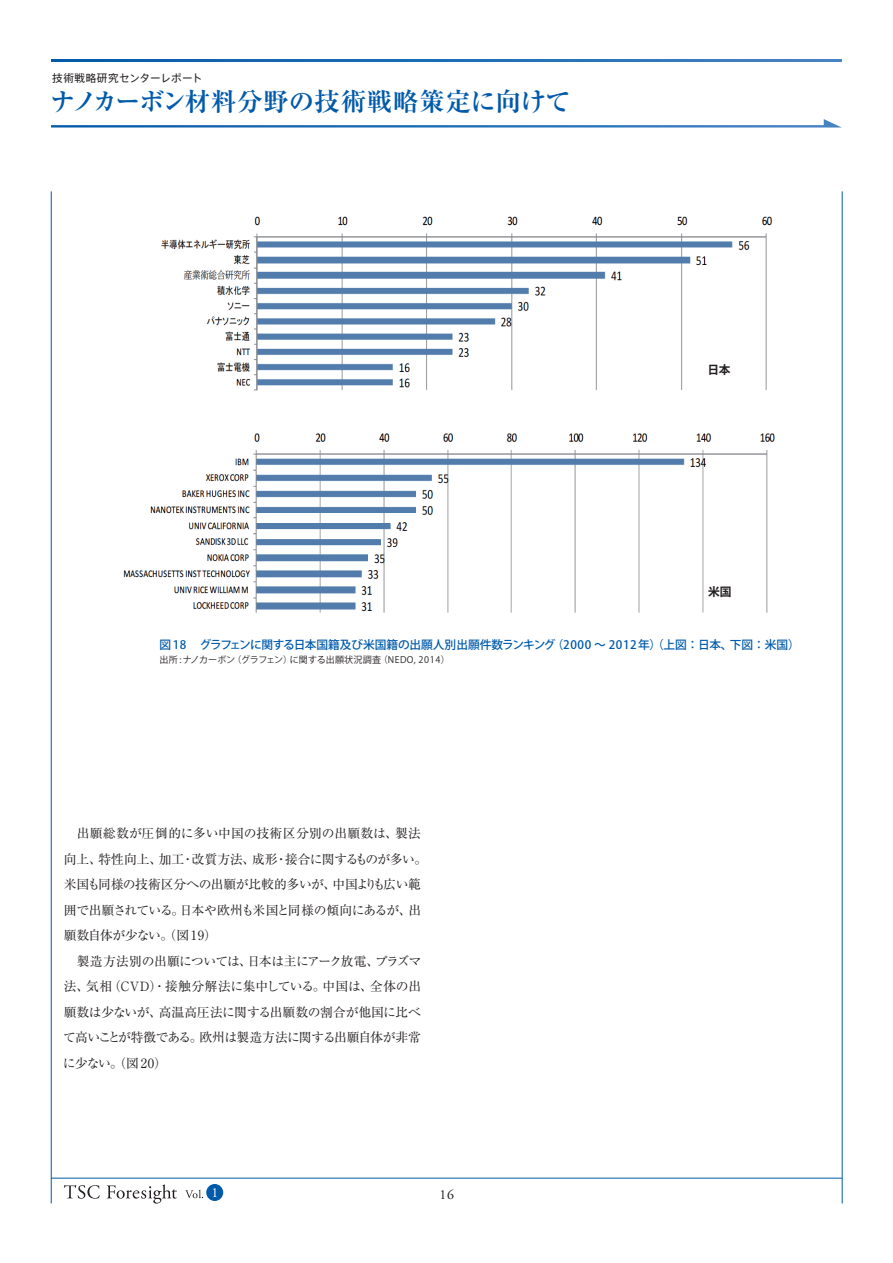
<style>
.page{position:relative;width:893px;height:1263px;background:#fff}
.page>*{position:absolute;margin:0;border:0;box-sizing:border-box;transform-origin:0 0}
.t1{font:700 25.5px "Ryumin Pro";color:#015aaa}
.t2{font:13.8px "Adobe Garamond Pro";color:#231f20}
.t3{font:13.8px "Adobe Garamond Pro";color:#fff}
.t4{font:12.75px/25.5px "Ryumin Pro";letter-spacing:-.02em;color:#231f20}
.t5{font:500 11.7px "Koz Go Pr 6 N";color:#015aaa}
.t6{font:700 11.7px "Koz Go Pr 6 N";color:#231f20}
.t7{font:10.65px "Axis Std";letter-spacing:.04em;color:#231f20}
.t8{font:9px "Koz Go Pr 6 N";letter-spacing:.03em;color:#231f20}
</style>
<div class="page">
<img style="left:123px;top:216px;width:652px;height:397px">
<svg style="left:51px;top:119px;width:791px;height:9px"></svg>
<svg style="left:51px;top:60px;width:791px;height:2px;background:#226db6"></svg>
<hr style="left:51px;top:191px;width:1px;height:1012px;background:#015aaa">
<hr style="left:842px;top:191px;width:1px;height:1012px;background:#015aaa">
<hr style="left:51px;top:1178px;width:791px;height:1px;background:#015aaa">
<div style="left:206px;top:1184px;width:17px;height:17px;background:#015aaa;border-radius:50%"></div>
<svg style="left:185px;top:1190px;width:18px;height:8px"></svg>
<svg style="left:64px;top:1185px;width:36px;height:14px"></svg>
<svg style="left:107px;top:1184px;width:70px;height:19px"></svg>
<p class="t7" style="left:52px;top:70px;width:152px">技術戦略研究センターレポート</p>
<h1 class="t1" style="left:50px;top:81px;width:522px">ナノカーボン材料分野の技術戦略策定に向けて</h1>
<p class="t6" style="left:707px;top:363px;width:24px">日本</p>
<p class="t6" style="left:708px;top:585px;width:25px">米国</p>
<p class="t5" style="left:159px;top:638px;width:642px">図 18 　グラフェンに関する日本国籍及び米国籍の出願人別出願件数ランキング（2000 ～ 2012年）（上図：日本、下図：米国）</p>
<p class="t8" style="left:159px;top:654px;width:292px">出所 : ナノカーボン（グラフェン）に関する出願状況調査（NEDO, 2014）</p>
<p class="t4" style="left:63px;top:820px;width:366px">　出願総数が圧倒的に多い中国の技術区分別の出願数は、製法向上、特性向上、加工・改質方法、成形・接合に関するものが多い。米国も同様の技術区分への出願が比較的多いが、中国よりも広い範囲で出願されている。日本や欧州も米国と同様の傾向にあるが、出願数自体が少ない。（図19）<br>　製造方法別の出願については、日本は主にアーク放電、プラズマ法、気相（CVD）・接触分解法に集中している。中国は、全体の出願数は少ないが、高温高圧法に関する出願数の割合が他国に比べて高いことが特徴である。欧州は製造方法に関する出願自体が非常に少ない。（図 20）</p>
<p class="t3" style="left:211px;top:1184px;width:8px">1</p>
<p class="t2" style="left:439px;top:1186px;width:16px">16</p>
</div>
